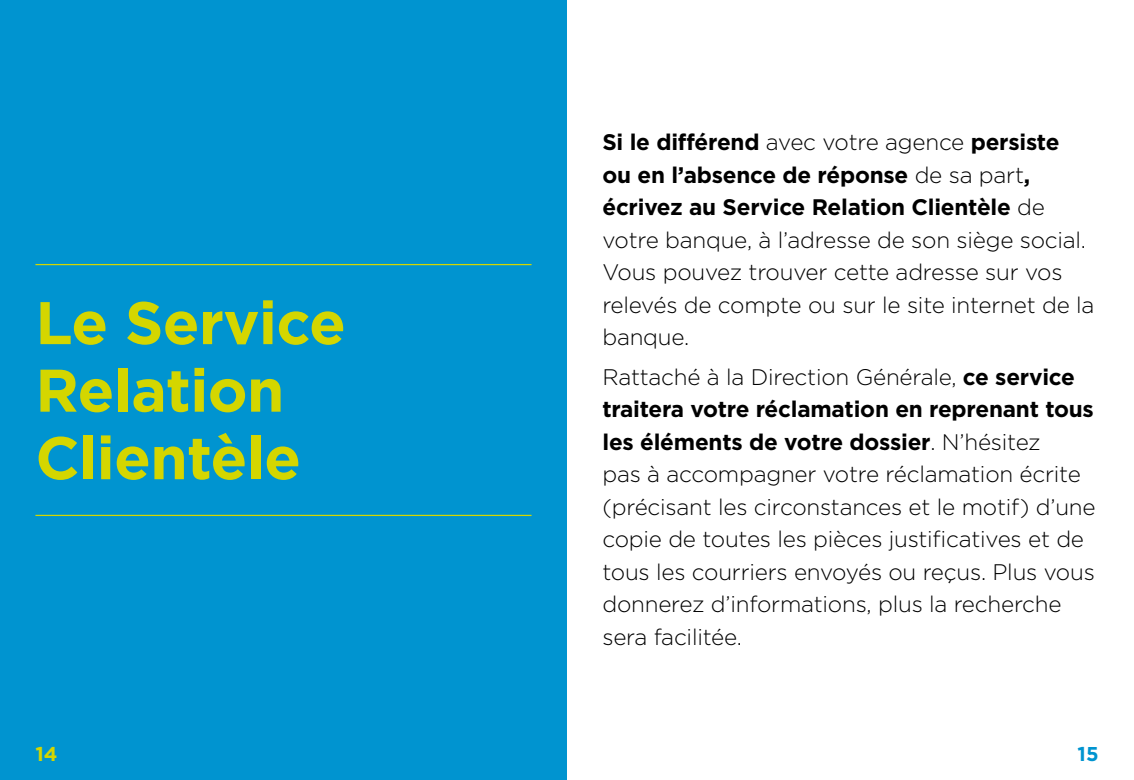
<style>
.page{position:relative;width:1134px;height:780px;background:#fff}
.page>*{position:absolute;margin:0;border:0;box-sizing:border-box;transform-origin:0 0}
.H1_-_chapitres{font:700 60px/67.5px "Gotham";letter-spacing:-.01em;color:#d4d600}
.Texte{font:300 22.5px/32.5px "Gotham";letter-spacing:-.01em;color:#000}
.t1{font:700 20px "Gotham";color:#d4d600}
.t2{font:700 20px "Gotham";color:#0094d0}
.s1{font-weight:700}
</style>
<div class="page">
<div style="left:0;top:0;width:567px;height:780px;background:#0094d0"></div>
<hr style="left:35px;top:514px;width:496px;height:2px;background:#d4d600">
<hr style="left:35px;top:264px;width:496px;height:1px;background:#d4d600">
<h1 class="H1_-_chapitres" style="left:35px;top:289px;width:312px">Le Service<br>Relation<br>Clientèle</h1>
<p class="Texte" style="left:602px;top:125px;width:493px"><span class="s1">Si le différend</span> avec votre agence <span class="s1">persiste<br>ou en l’absence de réponse</span> de sa part<span class="s1">, écrivez au Service Relation Clientèle</span> de votre banque, à l’adresse de son siège social.<br>Vous pouvez trouver cette adresse sur vos relevés de compte ou sur le site internet de la banque.</p>
<p class="Texte" style="left:602px;top:360px;width:495px">Rattaché à la Direction Générale, <span class="s1">ce service traitera votre réclamation en reprenant tous les éléments de votre dossier</span>. N’hésitez<br>pas à accompagner votre réclamation écrite (précisant les circonstances et le motif) d’une copie de toutes les pièces justificatives et de tous les courriers envoyés ou reçus. Plus vous donnerez d’informations, plus la recherche sera facilitée.</p>
<p class="t1" style="left:35px;top:740px;width:24px">14</p>
<p class="t2" style="left:1077px;top:740px;width:22px">15</p>
</div>
